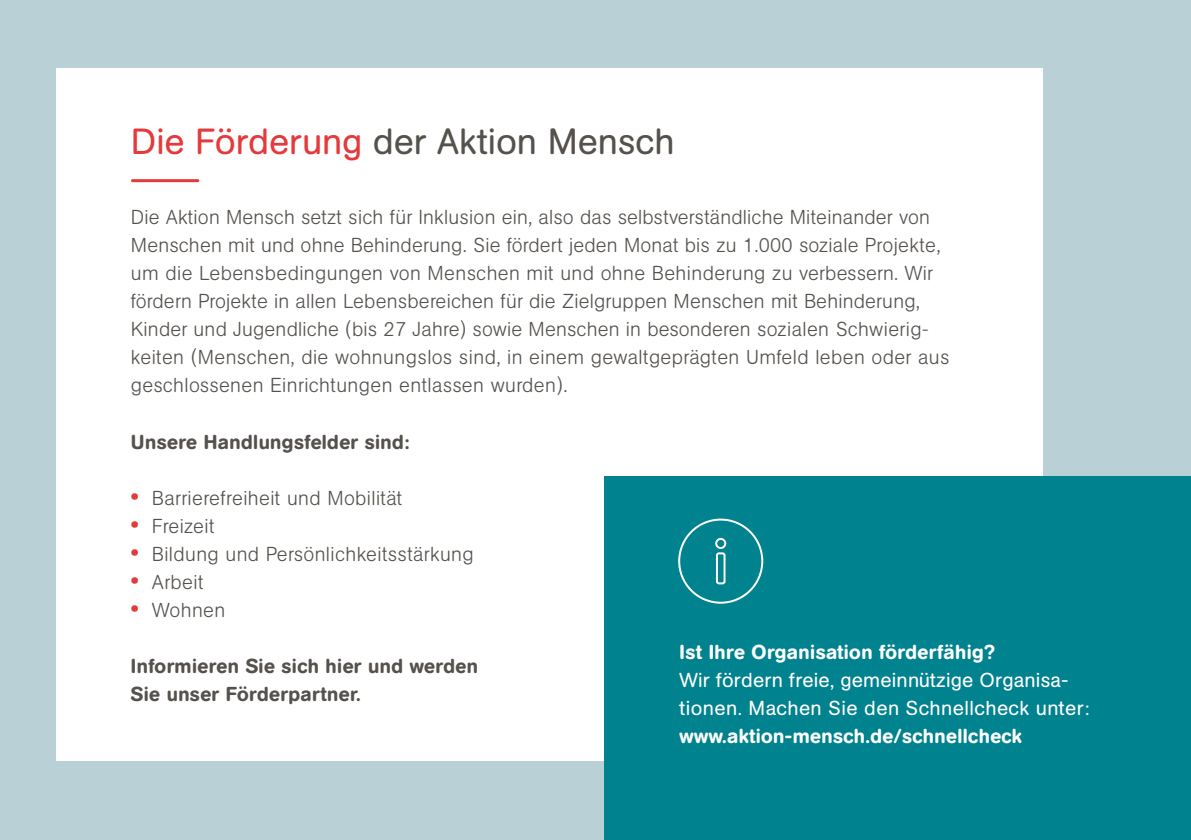
<style>
.page{position:relative;width:1191px;height:840px;background:#fff}
.page>*{position:absolute;margin:0;border:0;box-sizing:border-box;transform-origin:0 0}
.t1{font:36px "AG Book Rounded Pro";letter-spacing:-.005em;color:#55524e}
.t2{font:300 20px/28px "AG Book Rounded Pro";letter-spacing:.01em;color:#55524e}
.t3{font:500 20px/28px "AG Book Rounded Pro";letter-spacing:.02em;color:#55524e}
.t4{font:20px/28px "AG Book Rounded Pro";letter-spacing:.01em;color:#fff}
.t5{font:500 20px "AG Book Rounded Pro";letter-spacing:.02em;color:#fff}
.s1{color:#e5393b}
.s2{font-weight:500;font-size:24px;color:#e5393b}
</style>
<div class="page">
<div style="left:0;top:0;width:1191px;height:839px;background:#b9d1d6"></div>
<div style="left:57px;top:68px;width:986px;height:692px;background:#fff"></div>
<hr style="left:132px;top:179px;width:66px;height:3px;background:#e5393b">
<div style="left:604px;top:476px;width:587px;height:363px;background:#00828f"></div>
<svg style="left:678px;top:518px;width:86px;height:86px"></svg>
<h1 class="t1" style="left:131px;top:118px;width:545px"><span class="s1">Die Förderung</span> der Aktion Mensch</h1>
<p class="t2" style="left:131px;top:203px;width:820px">Die Aktion Mensch setzt sich für Inklusion ein, also das selbstverständliche Miteinander von Menschen mit und ohne Behinderung. Sie fördert jeden Monat bis zu 1.000 soziale Projekte, um die Lebensbedingungen von Menschen mit und ohne Behinderung zu verbessern. Wir fördern Projekte in allen Lebensbereichen für die Zielgruppen Menschen mit Behinderung, Kinder und Jugendliche (bis 27 Jahre) sowie Menschen in besonderen sozialen Schwierig&shy;keiten (Menschen, die wohnungslos sind, in einem gewaltgeprägten Umfeld leben oder aus geschlossenen Einrichtungen entlassen wurden).</p>
<p class="t3" style="left:131px;top:427px;width:280px">Unsere Handlungsfelder sind:</p>
<p class="t2" style="left:131px;top:483px;width:273px"><span class="s2">•</span> Barrierefreiheit und Mobilität</p>
<p class="t2" style="left:131px;top:511px;width:85px"><span class="s2">•</span> Freizeit</p>
<p class="t2" style="left:131px;top:539px;width:344px"><span class="s2">•</span> Bildung und Persönlichkeitsstärkung</p>
<p class="t2" style="left:131px;top:567px;width:74px"><span class="s2">•</span> Arbeit</p>
<p class="t2" style="left:131px;top:595px;width:96px"><span class="s2">•</span> Wohnen</p>
<p class="t3" style="left:131px;top:651px;width:348px">Informieren Sie sich hier und werden<br>Sie unser Förderpartner.</p>
<p class="t5" style="left:679px;top:638px;width:317px">Ist Ihre Organisation förderfähig?</p>
<p class="t4" style="left:679px;top:665px;width:411px">Wir fördern freie, gemeinnützige Organisa&shy;tionen. Machen Sie den Schnellcheck unter:</p>
<p class="t5" style="left:679px;top:722px;width:344px">www.aktion-mensch.de/schnellcheck</p>
</div>
